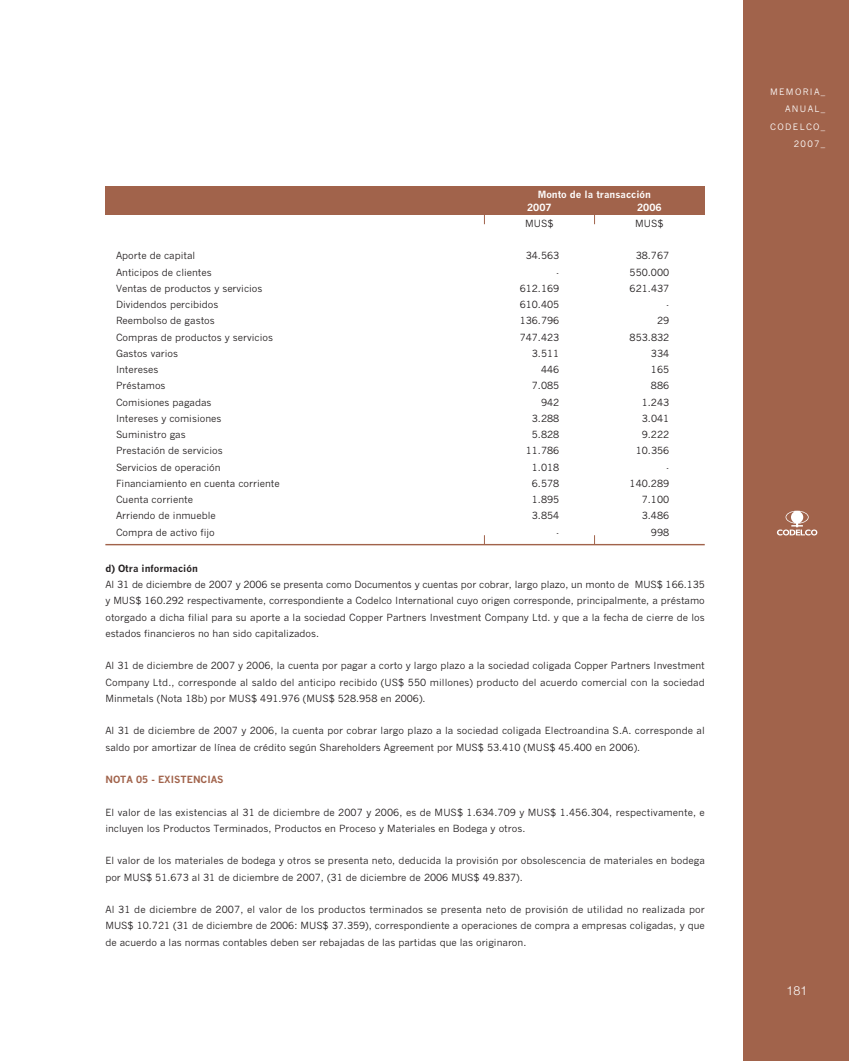
<style>
.page{position:relative;width:849px;height:1061px;background:#fff}
.page>*{position:absolute;margin:0;border:0;box-sizing:border-box;transform-origin:0 0}
.t1{font:300 12.5px "Helvetica Neue LT Std";color:#fff}
.t2{font:9.75px/16.2px "News Gothic";color:#231f20;text-align:justify}
.t3{font:700 9.75px/12.5px "News Gothic";color:#fff}
.t4{font:700 9.75px "News Gothic";color:#a1634b}
.t5{font:700 9.75px "News Gothic";color:#231f20}
.t6{font:8.75px/17px "News Gothic";letter-spacing:.15em;color:#fff;text-align:right}
</style>
<div class="page">
<div style="left:743px;top:0;width:105px;height:1061px;background:#a1634b"></div>
<hr style="left:105px;top:544px;width:599px;height:1px;background:#a1634b">
<div style="left:105px;top:186px;width:599px;height:29px;background:#a1634b"></div>
<svg style="left:776px;top:511px;width:41px;height:24px"></svg>
<p class="t3" style="left:527px;top:189px;width:125px;text-indent:11px">Monto de la transacción<br>2007</p>
<p class="t3" style="left:637px;top:202px;width:26px">2006</p>
<p class="t2" style="left:525px;top:216px;width:30px">MUS$</p>
<p class="t2" style="left:635px;top:216px;width:30px">MUS$</p>
<p class="t2" style="left:116px;top:249px;width:81px">Aporte de capital</p>
<p class="t2" style="left:525px;top:249px;width:35px">34.563</p>
<p class="t2" style="left:635px;top:249px;width:35px">38.767</p>
<p class="t2" style="left:116px;top:265px;width:97px">Anticipos de clientes</p>
<p class="t2" style="left:556px;top:265px;width:5px">-</p>
<p class="t2" style="left:629px;top:265px;width:41px">550.000</p>
<p class="t2" style="left:116px;top:281px;width:148px">Ventas de productos y servicios</p>
<p class="t2" style="left:519px;top:281px;width:41px">612.169</p>
<p class="t2" style="left:629px;top:281px;width:41px">621.437</p>
<p class="t2" style="left:116px;top:297px;width:104px">Dividendos percibidos</p>
<p class="t2" style="left:519px;top:297px;width:41px">610.405</p>
<p class="t2" style="left:666px;top:297px;width:5px">-</p>
<p class="t2" style="left:116px;top:314px;width:100px">Reembolso de gastos</p>
<p class="t2" style="left:519px;top:314px;width:41px">136.796</p>
<p class="t2" style="left:656px;top:314px;width:14px">29</p>
<p class="t2" style="left:116px;top:330px;width:158px">Compras de productos y servicios</p>
<p class="t2" style="left:519px;top:330px;width:41px">747.423</p>
<p class="t2" style="left:629px;top:330px;width:41px">853.832</p>
<p class="t2" style="left:116px;top:346px;width:64px">Gastos varios</p>
<p class="t2" style="left:531px;top:346px;width:29px">3.511</p>
<p class="t2" style="left:650px;top:346px;width:20px">334</p>
<p class="t2" style="left:116px;top:362px;width:44px">Intereses</p>
<p class="t2" style="left:541px;top:362px;width:20px">446</p>
<p class="t2" style="left:650px;top:362px;width:20px">165</p>
<p class="t2" style="left:116px;top:379px;width:51px">Préstamos</p>
<p class="t2" style="left:531px;top:379px;width:29px">7.085</p>
<p class="t2" style="left:650px;top:379px;width:20px">886</p>
<p class="t2" style="left:116px;top:395px;width:97px">Comisiones pagadas</p>
<p class="t2" style="left:541px;top:395px;width:20px">942</p>
<p class="t2" style="left:641px;top:395px;width:29px">1.243</p>
<p class="t2" style="left:116px;top:411px;width:107px">Intereses y comisiones</p>
<p class="t2" style="left:531px;top:411px;width:29px">3.288</p>
<p class="t2" style="left:641px;top:411px;width:29px">3.041</p>
<p class="t2" style="left:116px;top:427px;width:71px">Suministro gas</p>
<p class="t2" style="left:531px;top:427px;width:29px">5.828</p>
<p class="t2" style="left:641px;top:427px;width:29px">9.222</p>
<p class="t2" style="left:116px;top:444px;width:108px">Prestación de servicios</p>
<p class="t2" style="left:525px;top:444px;width:35px">11.786</p>
<p class="t2" style="left:635px;top:444px;width:35px">10.356</p>
<p class="t2" style="left:116px;top:460px;width:106px">Servicios de operación</p>
<p class="t2" style="left:531px;top:460px;width:29px">1.018</p>
<p class="t2" style="left:666px;top:460px;width:5px">-</p>
<p class="t2" style="left:116px;top:476px;width:165px">Financiamiento en cuenta corriente</p>
<p class="t2" style="left:531px;top:476px;width:29px">6.578</p>
<p class="t2" style="left:629px;top:476px;width:41px">140.289</p>
<p class="t2" style="left:116px;top:492px;width:78px">Cuenta corriente</p>
<p class="t2" style="left:531px;top:492px;width:29px">1.895</p>
<p class="t2" style="left:641px;top:492px;width:29px">7.100</p>
<p class="t2" style="left:116px;top:509px;width:101px">Arriendo de inmueble</p>
<p class="t2" style="left:531px;top:509px;width:29px">3.854</p>
<p class="t2" style="left:641px;top:509px;width:29px">3.486</p>
<p class="t2" style="left:116px;top:525px;width:100px">Compra de activo fijo</p>
<p class="t2" style="left:556px;top:525px;width:5px">-</p>
<p class="t2" style="left:650px;top:525px;width:20px">998</p>
<p class="t5" style="left:105px;top:564px;width:94px">d) Otra información</p>
<p class="t2" style="left:105px;top:577px;width:600px">Al 31 de diciembre de 2007 y 2006 se presenta como Documentos y cuentas por cobrar, largo plazo, un monto de MUS$ 166.135 y MUS$ 160.292 respectivamente, correspondiente a Codelco International cuyo origen corresponde, principalmente, a préstamo otorgado a dicha filial para su aporte a la sociedad Copper Partners Investment Company Ltd. y que a la fecha de cierre de los estados financieros no han sido capitalizados.</p>
<p class="t2" style="left:105px;top:659px;width:600px">Al 31 de diciembre de 2007 y 2006, la cuenta por pagar a corto y largo plazo a la sociedad coligada Copper Partners Investment Company Ltd., corresponde al saldo del anticipo recibido (US$ 550 millones) producto del acuerdo comercial con la sociedad Minmetals (Nota 18b) por MUS$ 491.976 (MUS$ 528.958 en 2006).</p>
<p class="t2" style="left:105px;top:724px;width:600px">Al 31 de diciembre de 2007 y 2006, la cuenta por cobrar largo plazo a la sociedad coligada Electroandina S.A. corresponde al saldo por amortizar de línea de crédito según Shareholders Agreement por MUS$ 53.410 (MUS$ 45.400 en 2006).</p>
<p class="t4" style="left:105px;top:776px;width:120px">NOTA 05 - EXISTENCIAS</p>
<p class="t2" style="left:105px;top:805px;width:600px">El valor de las existencias al 31 de diciembre de 2007 y 2006, es de MUS$ 1.634.709 y MUS$ 1.456.304, respectivamente, e incluyen los Productos Terminados, Productos en Proceso y Materiales en Bodega y otros.</p>
<p class="t2" style="left:105px;top:854px;width:600px">El valor de los materiales de bodega y otros se presenta neto, deducida la provisión por obsolescencia de materiales en bodega por MUS$ 51.673 al 31 de diciembre de 2007, (31 de diciembre de 2006 MUS$ 49.837).</p>
<p class="t2" style="left:105px;top:902px;width:600px">Al 31 de diciembre de 2007, el valor de los productos terminados se presenta neto de provisión de utilidad no realizada por MUS$ 10.721 (31 de diciembre de 2006: MUS$ 37.359), correspondiente a operaciones de compra a empresas coligadas, y que de acuerdo a las normas contables deben ser rebajadas de las partidas que las originaron.</p>
<p class="t6" style="left:769px;top:85px;width:57px">MEMORIA_<br>ANUAL_<br>CODELCO_<br>2007_</p>
<p class="t1" style="left:786px;top:986px;width:22px">181</p>
</div>
